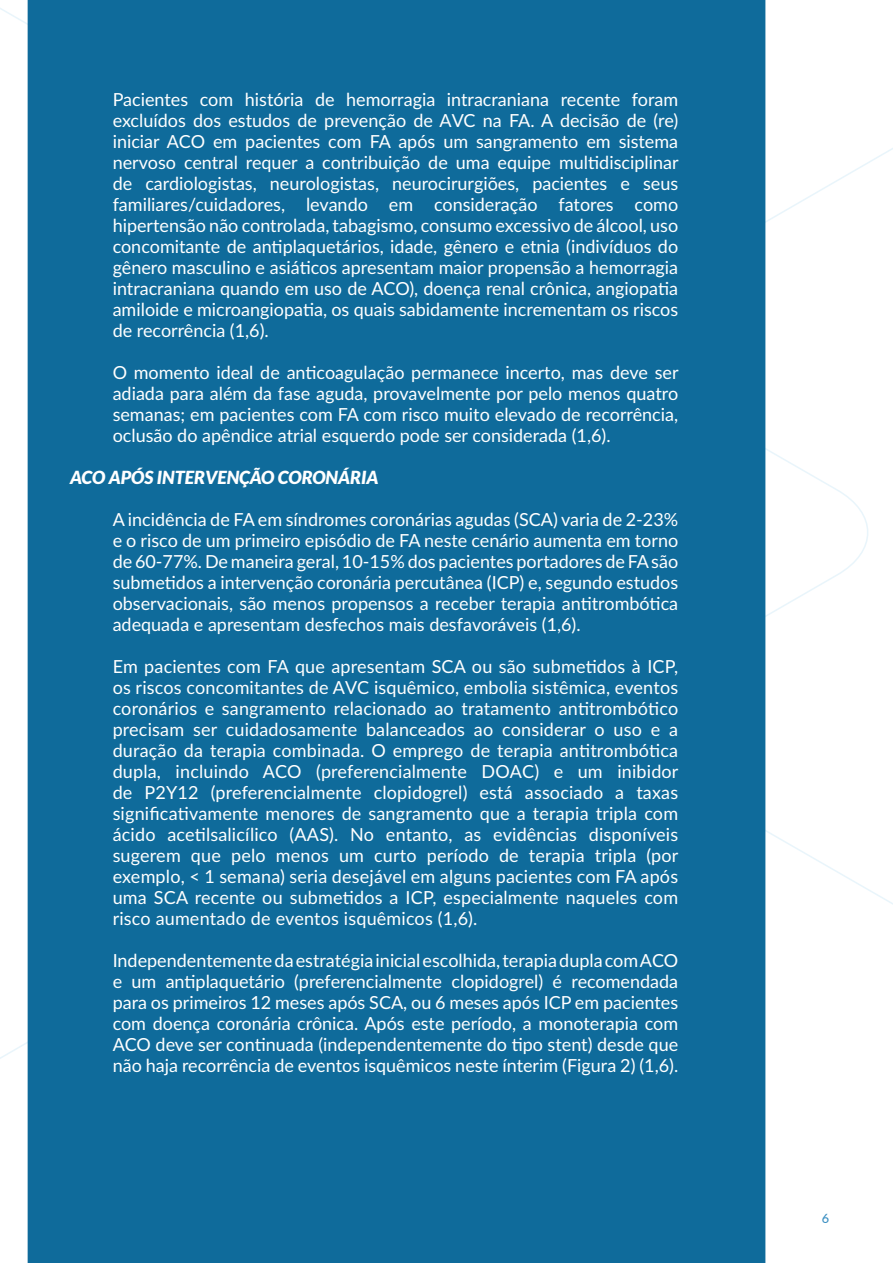
<style>
.page{position:relative;width:893px;height:1263px;background:#fff}
.page>*{position:absolute;margin:0;border:0;box-sizing:border-box;transform-origin:0 0}
.t1{font:18px/21px "Lato";color:#fff;text-align:justify}
.t2{font:italic 900 18px "Lato";color:#fff}
.t3{font:500 12.75px "Lato";color:#3b8fc2}
</style>
<div class="page">
<div style="left:28px;top:0;width:737px;height:1263px;background:#0f6b9b"></div>
<p class="t1" style="left:113px;top:88px;width:567px">Pacientes com história de hemorragia intracraniana recente foram excluídos dos estudos de prevenção de AVC na FA. A decisão de (re) iniciar ACO em pacientes com FA após um sangramento em sistema nervoso central requer a contribuição de uma equipe multidisciplinar de cardiologistas, neurologistas, neurocirurgiões, pacientes e seus familiares/cuidadores, levando em consideração fatores como hipertensão não controlada, tabagismo, consumo excessivo de álcool, uso concomitante de antiplaquetários, idade, gênero e etnia (indivíduos do gênero masculino e asiáticos apresentam maior propensão a hemorragia intracraniana quando em uso de ACO), doença renal crônica, angiopatia amiloide e microangiopatia, os quais sabidamente incrementam os riscos de recorrência (1,6).</p>
<p class="t1" style="left:113px;top:361px;width:567px">O momento ideal de anticoagulação permanece incerto, mas deve ser adiada para além da fase aguda, provavelmente por pelo menos quatro semanas; em pacientes com FA com risco muito elevado de recorrência, oclusão do apêndice atrial esquerdo pode ser considerada (1,6).</p>
<p class="t2" style="left:70px;top:467px;width:310px">ACO APÓS INTERVENÇÃO CORONÁRIA</p>
<p class="t1" style="left:113px;top:508px;width:567px">A incidência de FA em síndromes coronárias agudas (SCA) varia de 2-23% e o risco de um primeiro episódio de FA neste cenário aumenta em torno de 60-77%. De maneira geral, 10-15% dos pacientes portadores de FA são submetidos a intervenção coronária percutânea (ICP) e, segundo estudos observacionais, são menos propensos a receber terapia antitrombótica adequada e apresentam desfechos mais desfavoráveis (1,6).</p>
<p class="t1" style="left:113px;top:655px;width:567px">Em pacientes com FA que apresentam SCA ou são submetidos à ICP, os riscos concomitantes de AVC isquêmico, embolia sistêmica, eventos coronários e sangramento relacionado ao tratamento antitrombótico precisam ser cuidadosamente balanceados ao considerar o uso e a duração da terapia combinada. O emprego de terapia antitrombótica dupla, incluindo ACO (preferencialmente DOAC) e um inibidor de P2Y12 (preferencialmente clopidogrel) está associado a taxas significativamente menores de sangramento que a terapia tripla com ácido acetilsalicílico (AAS). No entanto, as evidências disponíveis sugerem que pelo menos um curto período de terapia tripla (por exemplo, &lt; 1 semana) seria desejável em alguns pacientes com FA após uma SCA recente ou submetidos a ICP, especialmente naqueles com risco aumentado de eventos isquêmicos (1,6).</p>
<p class="t1" style="left:113px;top:949px;width:567px">Independentemente da estratégia inicial escolhida, terapia dupla com ACO e um antiplaquetário (preferencialmente clopidogrel) é recomendada para os primeiros 12 meses após SCA, ou 6 meses após ICP em pacientes com doença coronária crônica. Após este período, a monoterapia com ACO deve ser continuada (independentemente do tipo stent) desde que não haja recorrência de eventos isquêmicos neste ínterim (Figura 2) (1,6).</p>
<p class="t3" style="left:822px;top:1209px;width:9px">6</p>
</div>
